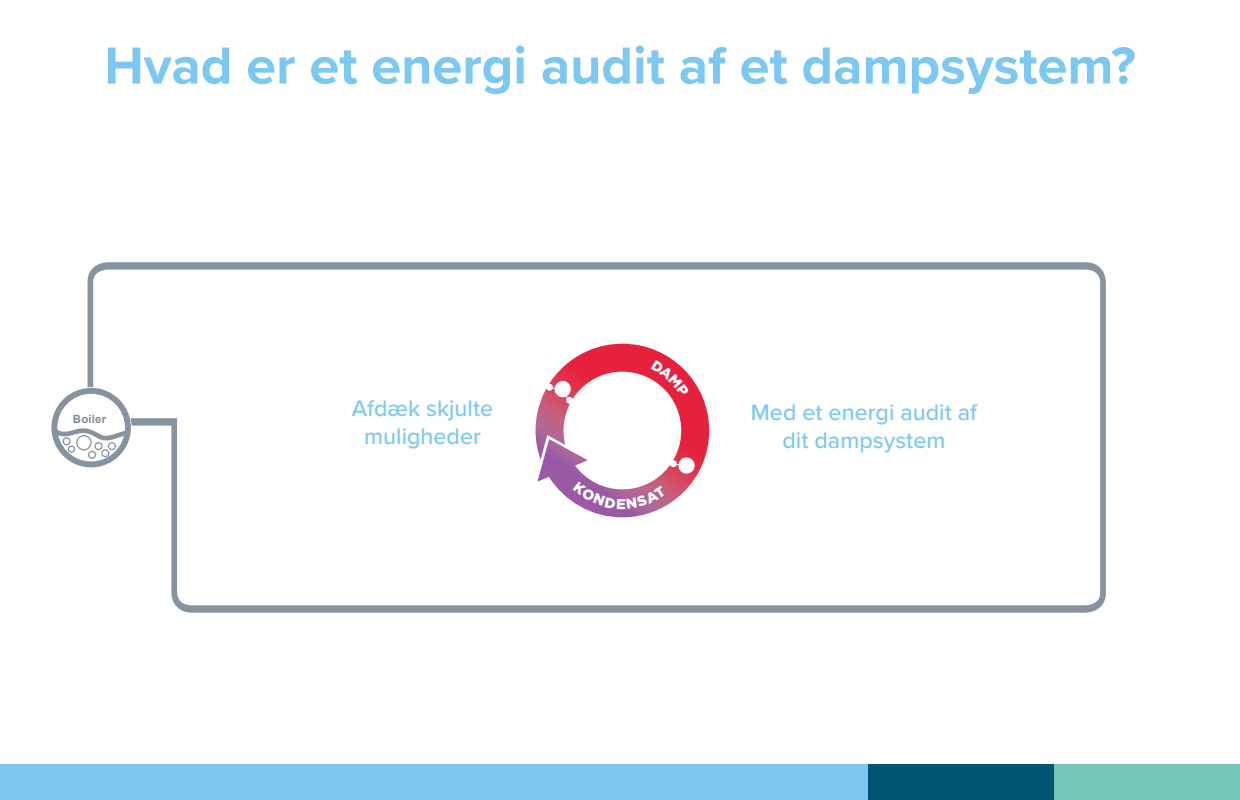
<style>
.page{position:relative;width:1240px;height:800px;background:#fff}
.page>*{position:absolute;margin:0;border:0;box-sizing:border-box;transform-origin:0 0}
.t1{font:700 54px "Proxima Nova";color:#7dc8f0}
.t2{font:500 23.3px/27.9px "Proxima Nova";color:#7dc8f0;text-align:center}
.t3{font:700 11.4px "Arial";letter-spacing:.02em;color:#808b94}
</style>
<div class="page">
<svg style="left:88px;top:262px;width:1018px;height:351px"></svg>
<svg style="left:318px;top:381px;width:9px;height:4px"></svg>
<svg style="left:51px;top:387px;width:81px;height:81px"></svg>
<div style="left:0;top:764px;width:870px;height:36px;background:#7dc8f0"></div>
<div style="left:868px;top:764px;width:186px;height:36px;background:#005371"></div>
<div style="left:1054px;top:764px;width:186px;height:36px;background:#73c7b9"></div>
<svg style="left:536px;top:344px;width:173px;height:173px"></svg>
<h1 class="t1" style="left:104px;top:25px;width:1033px">Hvad er et energi audit af et dampsystem?</h1>
<p class="t3" style="left:73px;top:412px;width:35px">Boiler</p>
<p class="t2" style="left:352px;top:394px;width:143px">Afdæk skjulte muligheder</p>
<p class="t2" style="left:751px;top:397px;width:228px">Med et energi audit af dit dampsystem</p>
</div>
